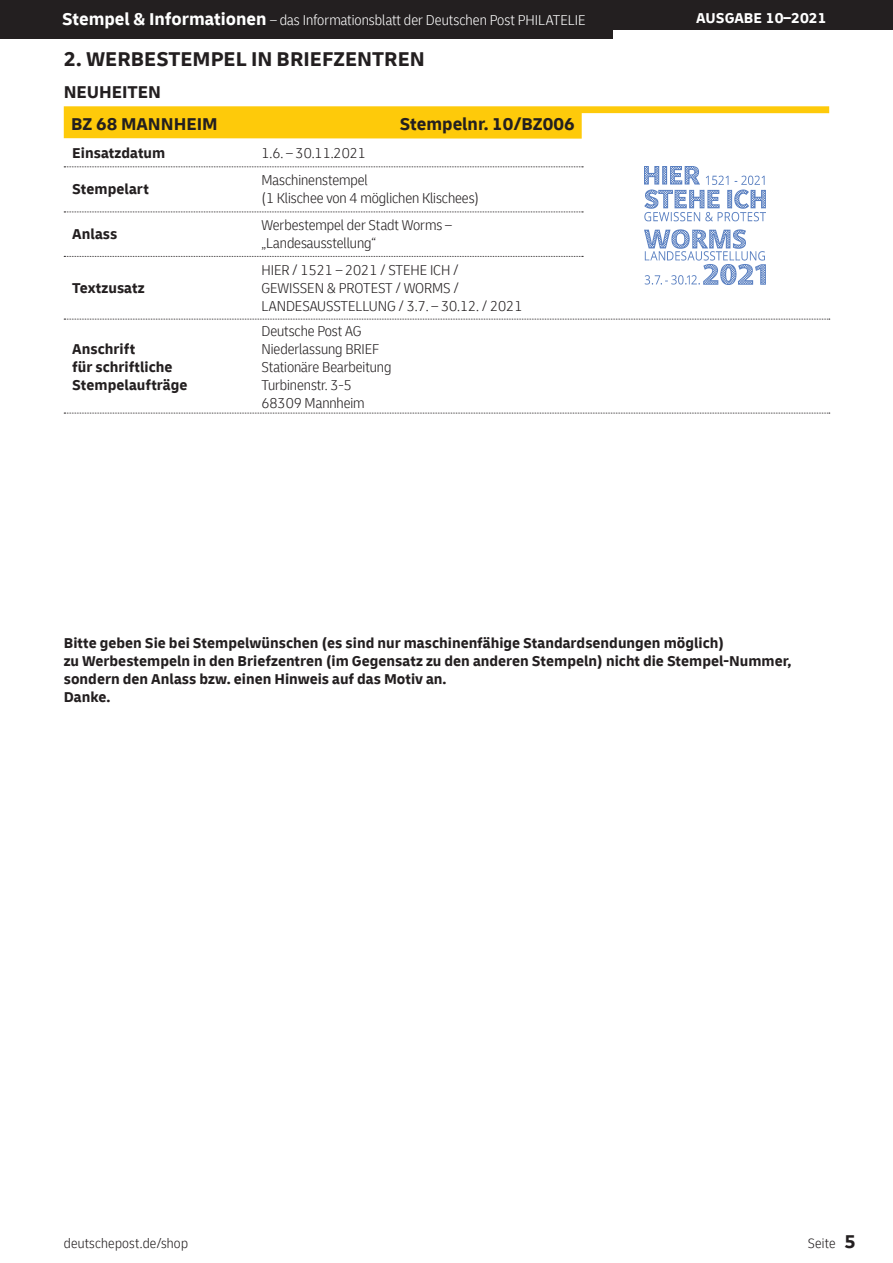
<style>
.page{position:relative;width:893px;height:1263px;background:#fff}
.page>*{position:absolute;margin:0;border:0;box-sizing:border-box;transform-origin:0 0}
.t1{font:700 21px "Delivery";color:#231f20}
.t2{font:700 18px "Delivery";color:#231f20}
.t3{font:700 15px/18px "Delivery";color:#231f20}
.t4{font:300 condensed 15px/18px "Delivery";letter-spacing:-.005em;color:#231f20}
.t5{font:300 condensed 15px "Delivery";color:#fff}
.t6{font:700 15px "Delivery";color:#fff}
.t7{font:300 condensed 14.25px "Delivery";letter-spacing:.015em;color:#231f20}
.s1{font-weight:700;font-stretch:normal;font-size:18px}
.s2{font-weight:700;font-stretch:normal;font-size:19.5px}
</style>
<div class="page">
<div style="left:0;top:0;width:893px;height:30px;background:#231f20"></div>
<div style="left:0;top:0;width:612px;height:38px;background:#231f20"></div>
<svg style="left:64px;top:106px;width:765px;height:33px"></svg>
<svg style="left:64px;top:166px;width:519px;height:1px"></svg>
<svg style="left:64px;top:212px;width:519px;height:1px"></svg>
<svg style="left:64px;top:256px;width:519px;height:1px"></svg>
<svg style="left:64px;top:319px;width:766px;height:1px"></svg>
<svg style="left:64px;top:413px;width:766px;height:1px"></svg>
<img style="left:644px;top:167px;width:122px;height:117px">
<p class="t5" style="left:62px;top:12px;width:525px"><span class="s1">Stempel &amp; Informationen</span> – das Informationsblatt der Deutschen Post PHILATELIE</p>
<p class="t6" style="left:696px;top:9px;width:132px">AUSGABE 10–2021</p>
<h1 class="t1" style="left:64px;top:46px;width:363px">2. WERBESTEMPEL IN BRIEFZENTREN</h1>
<p class="t2" style="left:64px;top:80px;width:99px">NEUHEITEN</p>
<p class="t2" style="left:71px;top:112px;width:148px">BZ 68 MANNHEIM</p>
<p class="t2" style="left:400px;top:112px;width:176px">Stempelnr. 10/BZ006</p>
<p class="t3" style="left:72px;top:144px;width:94px">Einsatzdatum</p>
<p class="t3" style="left:72px;top:181px;width:78px">Stempelart</p>
<p class="t3" style="left:72px;top:225px;width:47px">Anlass</p>
<p class="t3" style="left:72px;top:279px;width:74px">Textzusatz</p>
<p class="t3" style="left:72px;top:340px;width:117px">Anschrift<br>für schriftliche<br>Stempelaufträge</p>
<p class="t4" style="left:261px;top:139px;width:108px;line-height:27.3px">1.6. – 30.11.2021<br>Maschinenstempel</p>
<p class="t4" style="left:261px;top:185px;width:219px;line-height:26.7px">(1 Klischee von 4 möglichen Klischees)<br>Werbestempel der Stadt Worms –</p>
<p class="t4" style="left:261px;top:229px;width:199px;line-height:27.2px">„Landesausstellung“<br>HIER / 1521 – 2021 / STEHE ICH /</p>
<p class="t4" style="left:261px;top:279px;width:262px">GEWISSEN &amp; PROTEST / WORMS /<br>LANDESAUSSTELLUNG / 3.7. – 30.12. / 2021</p>
<p class="t4" style="left:261px;top:322px;width:131px">Deutsche Post AG<br>Niederlassung BRIEF<br>Stationäre Bearbeitung<br>Turbinenstr. 3-5<br>68309 Mannheim</p>
<p class="t3" style="left:64px;top:634px;width:729px">Bitte geben Sie bei Stempelwünschen (es sind nur maschinenfähige Standardsendungen möglich)<br>zu Werbestempeln in den Briefzentren (im Gegensatz zu den anderen Stempeln) nicht die Stempel-Nummer, sondern den Anlass bzw. einen Hinweis auf das Motiv an.<br>Danke.</p>
<p class="t7" style="left:64px;top:1235px;width:126px">deutschepost.de/shop</p>
<p class="t7" style="left:808px;top:1235px;width:50px">Seite <span class="s2">5</span></p>
</div>
